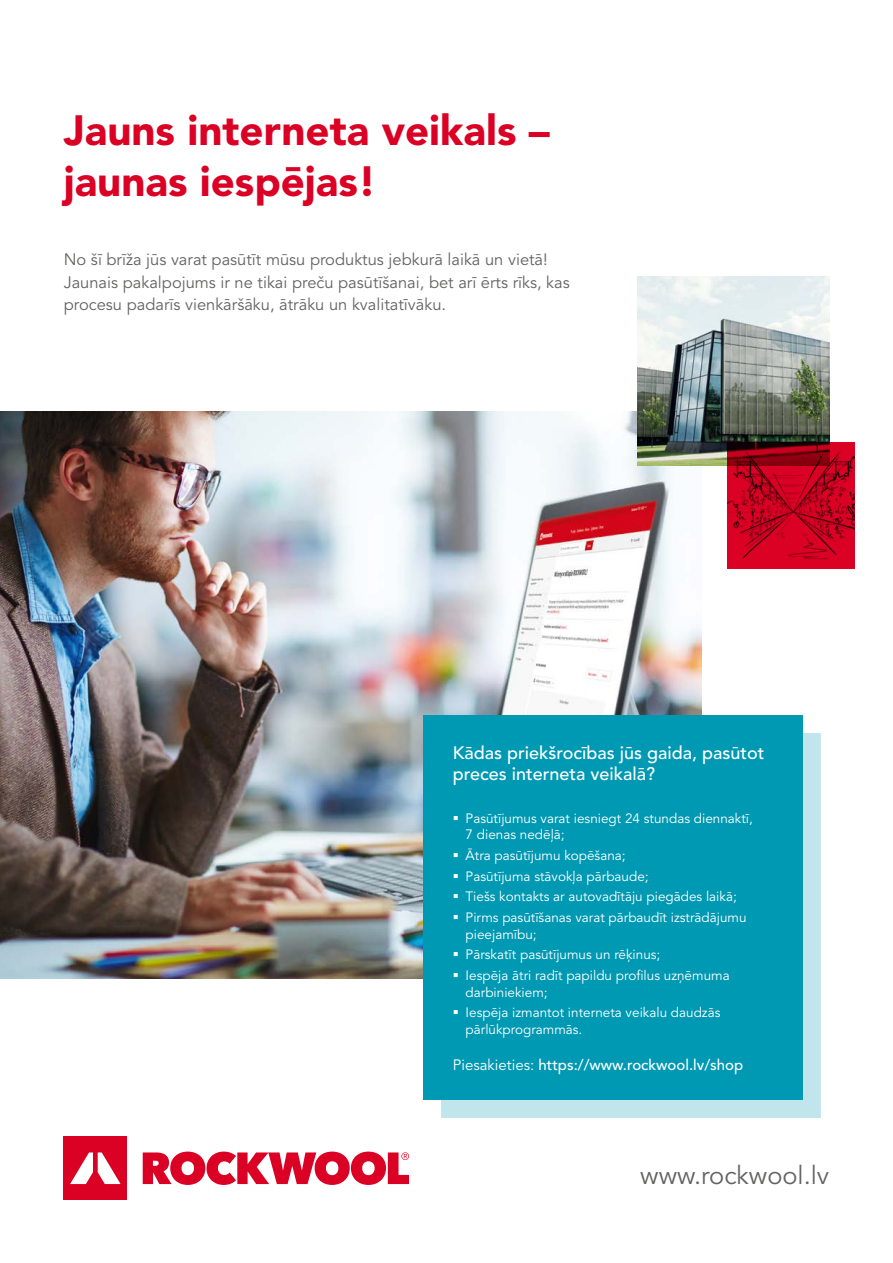
<style>
.page{position:relative;width:893px;height:1263px;background:#fff}
.page>*{position:absolute;margin:0;border:0;box-sizing:border-box;transform-origin:0 0}
.t1{font:900 42px/50.4px "Avenir LT Pro";color:#db0124}
.Web{font:25.5px "Avenir LT Pro";color:#636362}
.t2{font:500 18px/21.6px "Avenir LT Pro";color:#fff}
.t3{font:16.5px/22.5px "Avenir LT Pro";color:#636362}
.t4{font:500 15px "Avenir LT Pro";color:#fff}
.t5{font:13.5px/16.5px "Avenir LT Pro";color:#fff}
.s1{font-weight:400}
</style>
<div class="page">
<img style="left:0;top:412px;width:702px;height:566px">
<div style="left:441px;top:733px;width:380px;height:385px;background:#c0e5ec"></div>
<div style="left:423px;top:715px;width:380px;height:385px;background:#0099b3"></div>
<img style="left:638px;top:276px;width:191px;height:190px">
<img style="left:727px;top:442px;width:128px;height:126px">
<div style="left:64px;top:1137px;width:63px;height:63px;background:#db0124"></div>
<svg style="left:143px;top:1151px;width:266px;height:34px"></svg>
<svg style="left:70px;top:1152px;width:51px;height:32px"></svg>
<p class="t1" style="left:64px;top:106px;width:488px">Jauns interneta veikals – jaunas iespējas!</p>
<p class="t3" style="left:64px;top:248px;width:507px">No šī brīža jūs varat pasūtīt mūsu produktus jebkurā laikā un vietā!<br>Jaunais pakalpojums ir ne tikai preču pasūtīšanai, bet arī ērts rīks, kas procesu padarīs vienkāršāku, ātrāku un kvalitatīvāku.</p>
<p class="t2" style="left:453px;top:742px;width:313px">Kādas priekšrocības jūs gaida, pasūtot preces interneta veikalā?</p>
<p class="t5" style="left:466px;top:810px;width:289px">Pasūtījumus varat iesniegt 24 stundas diennaktī,<br>7 dienas nedēļā;</p>
<p class="t5" style="left:466px;top:847px;width:162px">Ātra pasūtījumu kopēšana;</p>
<p class="t5" style="left:466px;top:868px;width:185px">Pasūtījuma stāvokļa pārbaude;</p>
<p class="t5" style="left:466px;top:889px;width:273px">Tiešs kontakts ar autovadītāju piegādes laikā;</p>
<p class="t5" style="left:466px;top:909px;width:282px">Pirms pasūtīšanas varat pārbaudīt izstrādājumu pieejamību;</p>
<p class="t5" style="left:466px;top:947px;width:196px">Pārskatīt pasūtījumus un rēķinus;</p>
<p class="t5" style="left:466px;top:967px;width:266px">Iespēja ātri radīt papildu profilus uzņēmuma darbiniekiem;</p>
<p class="t5" style="left:466px;top:1005px;width:256px">Iespēja izmantot interneta veikalu daudzās pārlūkprogrammās.</p>
<p class="t4" style="left:453px;top:1056px;width:292px"><span class="s1">Piesakieties:</span> https://www.rockwool.lv/shop</p>
<p class="Web" style="left:640px;top:1160px;width:190px">www.rockwool.lv</p>
</div>
